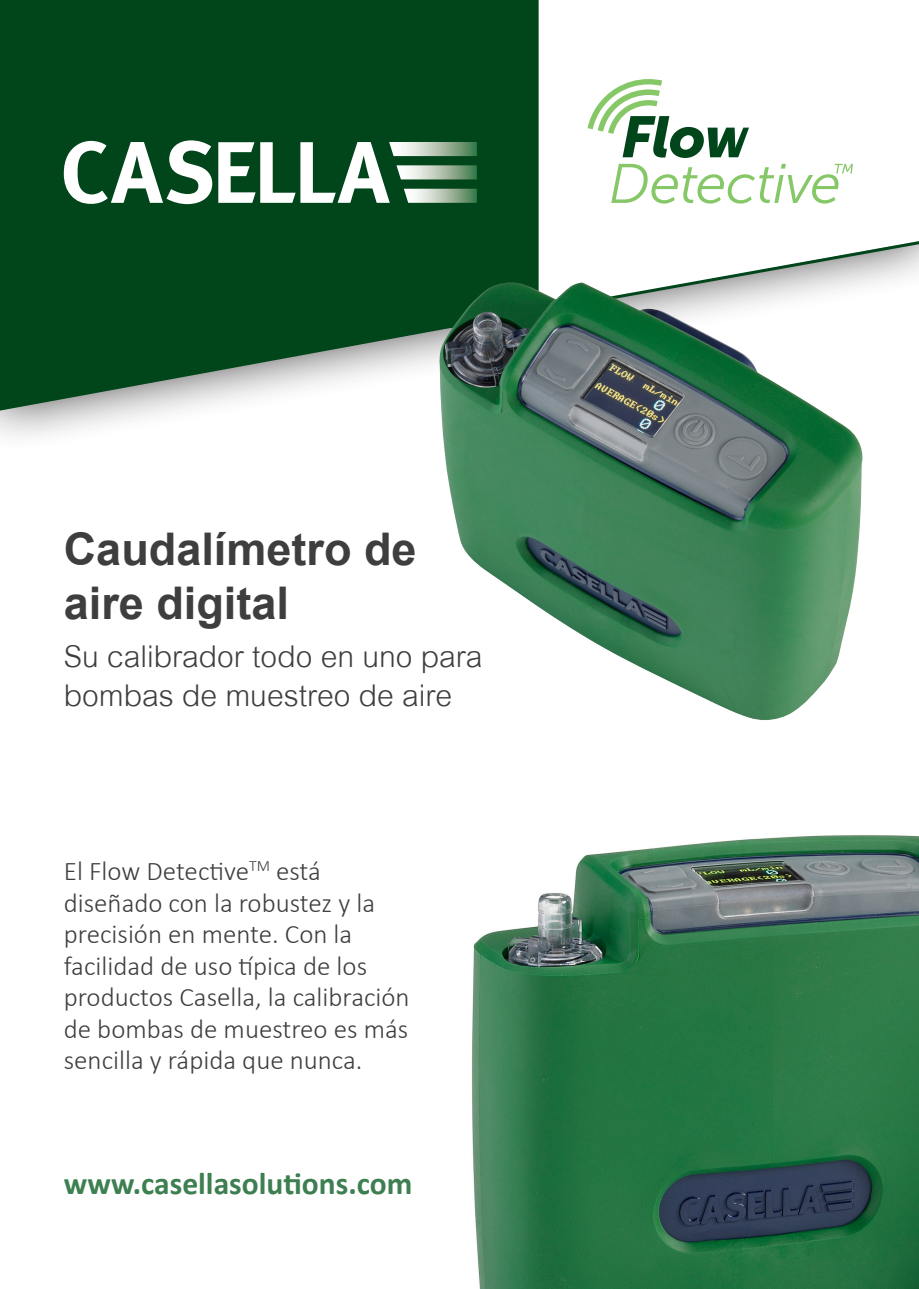
<style>
.page{position:relative;width:919px;height:1289px;background:#fff}
.page>*{position:absolute;margin:0;border:0;box-sizing:border-box;transform-origin:0 0}
.t1{font:700 45px/54px "Arial";color:#3e3e3f}
.t2{font:700 31.5px "Calibri";color:#3d7f51}
.t3{font:300 30px/39px "Arial MT Std";color:#3e3e3f}
.t4{font:300 27px/31.5px "Calibri";color:#3e3e3f}
</style>
<div class="page">
<div style="left:0;top:0;width:918px;height:453px;background:#231f20;opacity:.84"></div>
<svg style="left:538px;top:0;width:380px;height:410px"></svg>
<svg style="left:538px;top:238px;width:380px;height:92px"></svg>
<svg style="left:0;top:0;width:538px;height:410px;background:#15542c"></svg>
<svg style="left:64px;top:140px;width:148px;height:64px"></svg>
<svg style="left:218px;top:142px;width:259px;height:61px"></svg>
<img style="left:472px;top:835px;width:446px;height:453px">
<svg style="left:587px;top:79px;width:179px;height:79px"></svg>
<svg style="left:610px;top:164px;width:242px;height:39px"></svg>
<img style="left:439px;top:282px;width:423px;height:438px">
<p class="t1" style="left:64px;top:523px;width:354px">Caudalímetro de aire digital</p>
<p class="t3" style="left:64px;top:637px;width:420px">Su calibrador todo en uno para bombas de muestreo de aire</p>
<p class="t4" style="left:64px;top:855px;width:347px">El Flow Detective<sup>TM</sup> está diseñado con la robustez y la precisión en mente. Con la facilidad de uso típica de los productos Casella, la calibración de bombas de muestreo es más sencilla y rápida que nunca.</p>
<p class="t2" style="left:64px;top:1160px;width:350px">www.casellasolutions.com</p>
</div>
